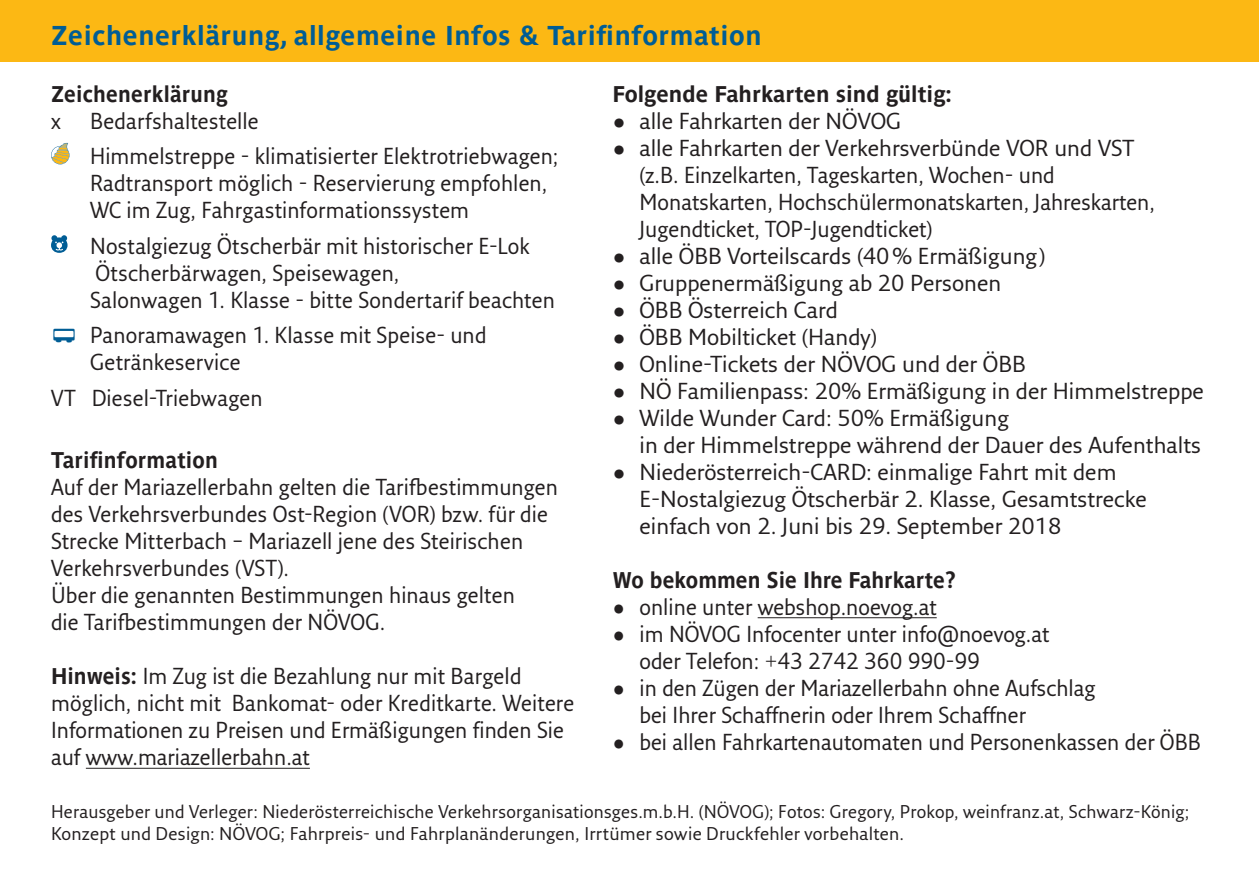
<style>
.page{position:relative;width:1259px;height:893px;background:#fff}
.page>*{position:absolute;margin:0;border:0;box-sizing:border-box;transform-origin:0 0}
.t1{font:700 27px "Parisine Ptf";letter-spacing:.02em;color:#005d95}
.t2{font:22.5px/27px "Fresco Sans Pro";color:#231f20;scale:.95 1}
.t3{font:22.5px/27px "Fresco Sans Pro";color:#231f20}
.t4{font:700 22.5px "Parisine Ptf";color:#231f20;scale:.95 1}
.t5{font:700 22.5px "Parisine Ptf";color:#231f20}
.t6{font:18px/21.6px "Fresco Sans Pro";letter-spacing:.015em;color:#231f20}
.s1{font-family:"Fresco Pro"}
.s2{font-family:"Parisine Ptf";font-weight:700}
</style>
<div class="page">
<div style="left:0;top:0;width:1259px;height:61px;background:#fcb814"></div>
<hr style="left:86px;top:768px;width:224px;height:1px;background:#231f20">
<svg style="left:51px;top:143px;width:18px;height:21px"></svg>
<svg style="left:51px;top:235px;width:17px;height:18px"></svg>
<hr style="left:757px;top:617px;width:179px;height:1px;background:#231f20">
<p class="t1" style="left:51px;top:16px;width:712px">Zeichenerklärung, allgemeine Infos &amp; Tarifinformation</p>
<p class="t4" style="left:51px;top:77px;width:187px">Zeichenerklärung</p>
<p class="t2" style="left:51px;top:107px;width:12px">x</p>
<p class="t2" style="left:90px;top:102px;width:494px;line-height:35.4px">Bedarfshaltestelle<br>Himmelstreppe - klimatisierter Elektrotriebwagen;</p>
<p class="t2" style="left:90px;top:169px;width:483px">Radtransport möglich - Reservierung empfohlen,<br>WC im Zug, Fahrgastinformationssystem</p>
<p class="t2" style="left:90px;top:232px;width:491px">Nostalgiezug Ötscherbär mit historischer E-Lok<br>Ötscherbärwagen, Speisewagen,<br>Salonwagen 1. Klasse - bitte Sondertarif beachten</p>
<p class="t2" style="left:90px;top:321px;width:419px">Panoramawagen 1. Klasse mit Speise- und<br>Getränkeservice</p>
<p class="t2" style="left:51px;top:384px;width:224px">VT Diesel-Triebwagen</p>
<p class="t5" style="left:612px;top:77px;width:341px">Folgende Fahrkarten sind gültig:</p>
<p class="t3" style="left:612px;top:107px;width:290px">• alle Fahrkarten der NÖVOG</p>
<p class="t3" style="left:639px;top:134px;width:517px;text-indent:-27px">• alle Fahrkarten der Verkehrsverbünde VOR und VST (z.B. Einzelkarten, Tageskarten, Wochen- und Monatskarten, Hochschülermonatskarten, Jahreskarten, Jugendticket, TOP-Jugendticket)</p>
<p class="t3" style="left:612px;top:242px;width:434px">• alle ÖBB Vorteilscards (40% Ermäßigung)</p>
<p class="t3" style="left:612px;top:269px;width:390px">• Gruppenermäßigung ab 20 Personen</p>
<p class="t3" style="left:612px;top:296px;width:227px">• ÖBB Österreich Card</p>
<p class="t3" style="left:612px;top:323px;width:266px">• ÖBB Mobilticket (Handy)</p>
<p class="t3" style="left:612px;top:350px;width:415px">• Online-Tickets der NÖVOG und der ÖBB</p>
<p class="t3" style="left:612px;top:377px;width:593px">• NÖ Familienpass: 20% Ermäßigung in der Himmelstreppe</p>
<p class="t3" style="left:639px;top:404px;width:563px;text-indent:-27px">• Wilde Wunder Card: 50% Ermäßigung<br>in der Himmelstreppe während der Dauer des Aufenthalts</p>
<p class="t3" style="left:639px;top:458px;width:509px;text-indent:-27px">• Niederösterreich-CARD: einmalige Fahrt mit dem<br>E-Nostalgiezug Ötscherbär 2. Klasse, Gesamtstrecke einfach von 2. Juni bis 29. September 2018</p>
<p class="t4" style="left:612px;top:563px;width:363px">Wo bekommen Sie Ihre Fahrkarte?</p>
<p class="t2" style="left:612px;top:593px;width:343px"><span class="s1">•</span> online unter webshop.noevog.at</p>
<p class="t2" style="left:639px;top:620px;width:433px;text-indent:-27px">• im NÖVOG Infocenter unter info@noevog.at oder Telefon: +43 2742 360 990-99</p>
<p class="t2" style="left:639px;top:674px;width:481px;text-indent:-27px">• in den Zügen der Mariazellerbahn ohne Aufschlag bei Ihrer Schaffnerin oder Ihrem Schaffner</p>
<p class="t2" style="left:612px;top:728px;width:620px">• bei allen Fahrkartenautomaten und Personenkassen der ÖBB</p>
<p class="t4" style="left:51px;top:443px;width:177px">Tarifinformation</p>
<p class="t2" style="left:51px;top:473px;width:535px">Auf der Mariazellerbahn gelten die Tarifbestimmungen des Verkehrsverbundes Ost-Region (VOR) bzw. für die Strecke Mitterbach – Mariazell jene des Steirischen Verkehrsverbundes (VST).<br>Über die genannten Bestimmungen hinaus gelten<br>die Tarifbestimmungen der NÖVOG.</p>
<p class="t2" style="left:51px;top:662px;width:552px"><span class="s2">Hinweis:</span> Im Zug ist die Bezahlung nur mit Bargeld möglich, nicht mit Bankomat- oder Kreditkarte. Weitere Informationen zu Preisen und Ermäßigungen finden Sie auf www.mariazellerbahn.at</p>
<p class="t6" style="left:51px;top:801px;width:1140px">Herausgeber und Verleger: Niederösterreichische Verkehrsorganisationsges.m.b.H. (NÖVOG); Fotos: Gregory, Prokop, weinfranz.at, Schwarz-König;<br>Konzept und Design: NÖVOG; Fahrpreis- und Fahrplanänderungen, Irrtümer sowie Druckfehler vorbehalten.</p>
</div>
